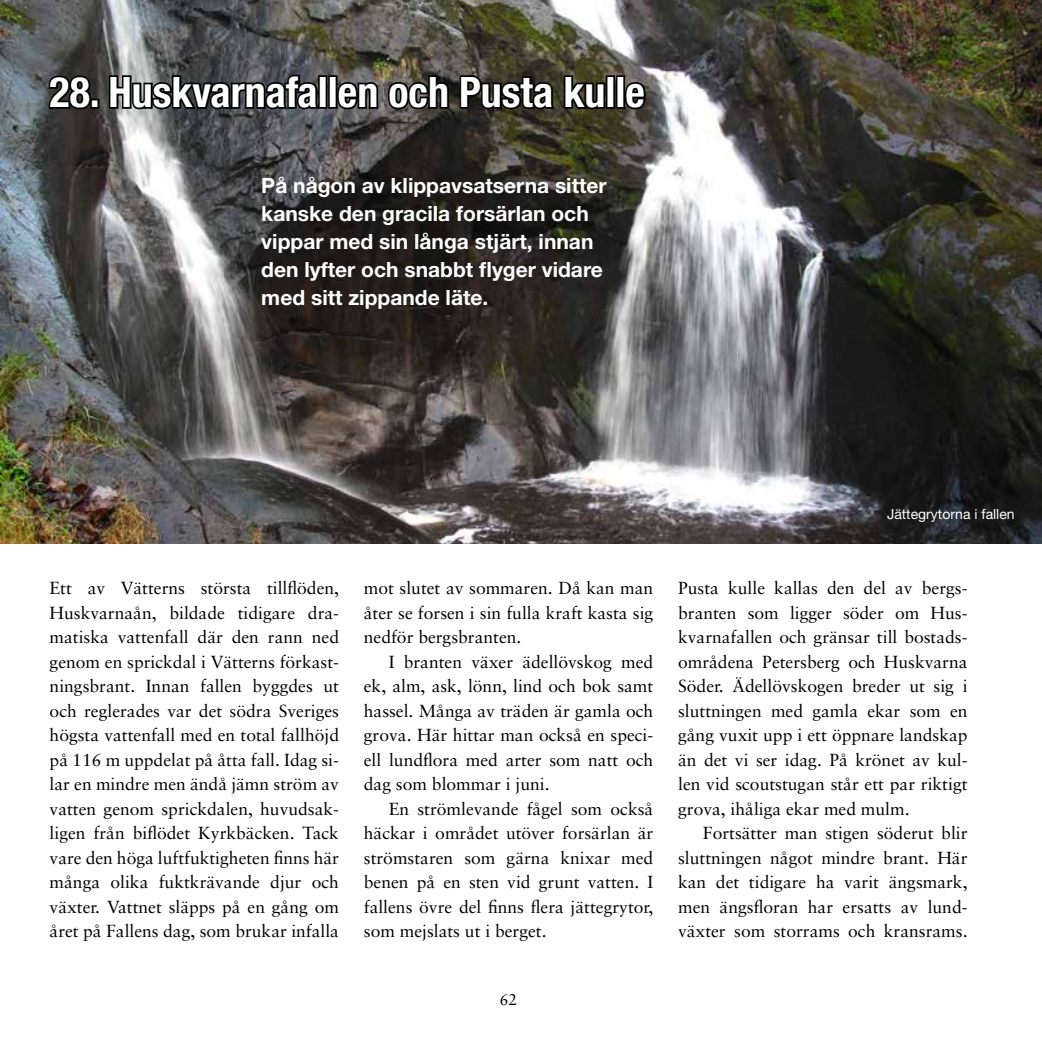
<style>
.page{position:relative;width:1042px;height:1042px;background:#fff}
.page>*{position:absolute;margin:0;border:0;box-sizing:border-box;transform-origin:0 0}
.t1{font:700 condensed 42px "Helvetica Neue";color:#fff}
.t2{font:700 21px/28px "Helvetica Neue";color:#fff}
.t3{font:17.5px/24.5px "Sabon";color:#000;text-align:justify}
.t4{font:15.75px "Sabon";color:#000}
.t5{font:14px "Helvetica Neue";color:#fff}
</style>
<div class="page">
<img style="left:0;top:0;width:1042px;height:543px">
<svg style="left:47px;top:74px;width:46px;height:37px;background:#191817"></svg>
<div style="left:90px;top:99px;width:9px;height:10px;border:4px solid #000"></div>
<svg style="left:107px;top:72px;width:215px;height:64px;background:#454649"></svg>
<div style="left:318px;top:75px;width:9px;height:34px;border:4px solid #000"></div>
<div style="left:328px;top:75px;width:9px;height:34px;border:4px solid #000"></div>
<svg style="left:335px;top:80px;width:45px;height:31px"></svg>
<svg style="left:386px;top:74px;width:65px;height:37px;background:#2c2a26"></svg>
<svg style="left:458px;top:72px;width:149px;height:39px;background:#211f16"></svg>
<div style="left:606px;top:75px;width:9px;height:34px;border:4px solid #000"></div>
<div style="left:616px;top:75px;width:9px;height:34px;border:4px solid #000"></div>
<svg style="left:623px;top:80px;width:24px;height:31px"></svg>
<h1 class="t1" style="left:50px;top:67px;width:597px">28. Huskvarnafallen och Pusta kulle</h1>
<p class="t2" style="left:261px;top:171px;width:347px">På någon av klippavsatserna sitter kanske den gracila forsärlan och vippar med sin långa stjärt, innan den lyfter och snabbt flyger vidare med sitt zippande läte.</p>
<p class="t3" style="left:50px;top:575px;width:291px">Ett av Vätterns största tillflöden, Huskvarnaån, bildade tidigare dra&shy;matiska vattenfall där den rann ned genom en sprickdal i Vätterns förkast&shy;ningsbrant. Innan fallen byggdes ut och reglerades var det södra Sveriges högsta vattenfall med en total fallhöjd på 116 m uppdelat på åtta fall. Idag si&shy;lar en mindre men ändå jämn ström av vatten genom sprickdalen, huvudsak&shy;ligen från biflödet Kyrkbäcken. Tack vare den höga luftfuktigheten finns här många olika fuktkrävande djur och växter. Vattnet släpps på en gång om året på Fallens dag, som brukar infalla</p>
<p class="t3" style="left:364px;top:576px;width:291px">mot slutet av sommaren. Då kan man åter se forsen i sin fulla kraft kasta sig nedför bergsbranten.</p>
<p class="t3" style="left:364px;top:649px;width:291px;text-indent:25px">I branten växer ädellövskog med ek, alm, ask, lönn, lind och bok samt hassel. Många av träden är gamla och grova. Här hittar man också en speci&shy;ell lundflora med arter som natt och dag som blommar i juni.</p>
<p class="t3" style="left:364px;top:796px;width:291px;text-indent:25px">En strömlevande fågel som också häckar i området utöver forsärlan är strömstaren som gärna knixar med benen på en sten vid grunt vatten. I fallens övre del finns flera jättegrytor, som mejslats ut i berget.</p>
<p class="t4" style="left:500px;top:989px;width:19px">62</p>
<p class="t5" style="left:887px;top:505px;width:129px">Jättegrytorna i fallen</p>
<p class="t3" style="left:678px;top:576px;width:291px">Pusta kulle kallas den del av bergs&shy;branten som ligger söder om Hus&shy;kvarnafallen och gränsar till bostads&shy;områdena Petersberg och Huskvarna Söder. Ädellövskogen breder ut sig i sluttningen med gamla ekar som en gång vuxit upp i ett öppnare landskap än det vi ser idag. På krönet av kul&shy;len vid scoutstugan står ett par riktigt grova, ihåliga ekar med mulm.</p>
<p class="t3" style="left:678px;top:821px;width:291px;text-indent:25px">Fortsätter man stigen söderut blir sluttningen något mindre brant. Här kan det tidigare ha varit ängsmark, men ängsfloran har ersatts av lund&shy;växter som storrams och kransrams.</p>
</div>
